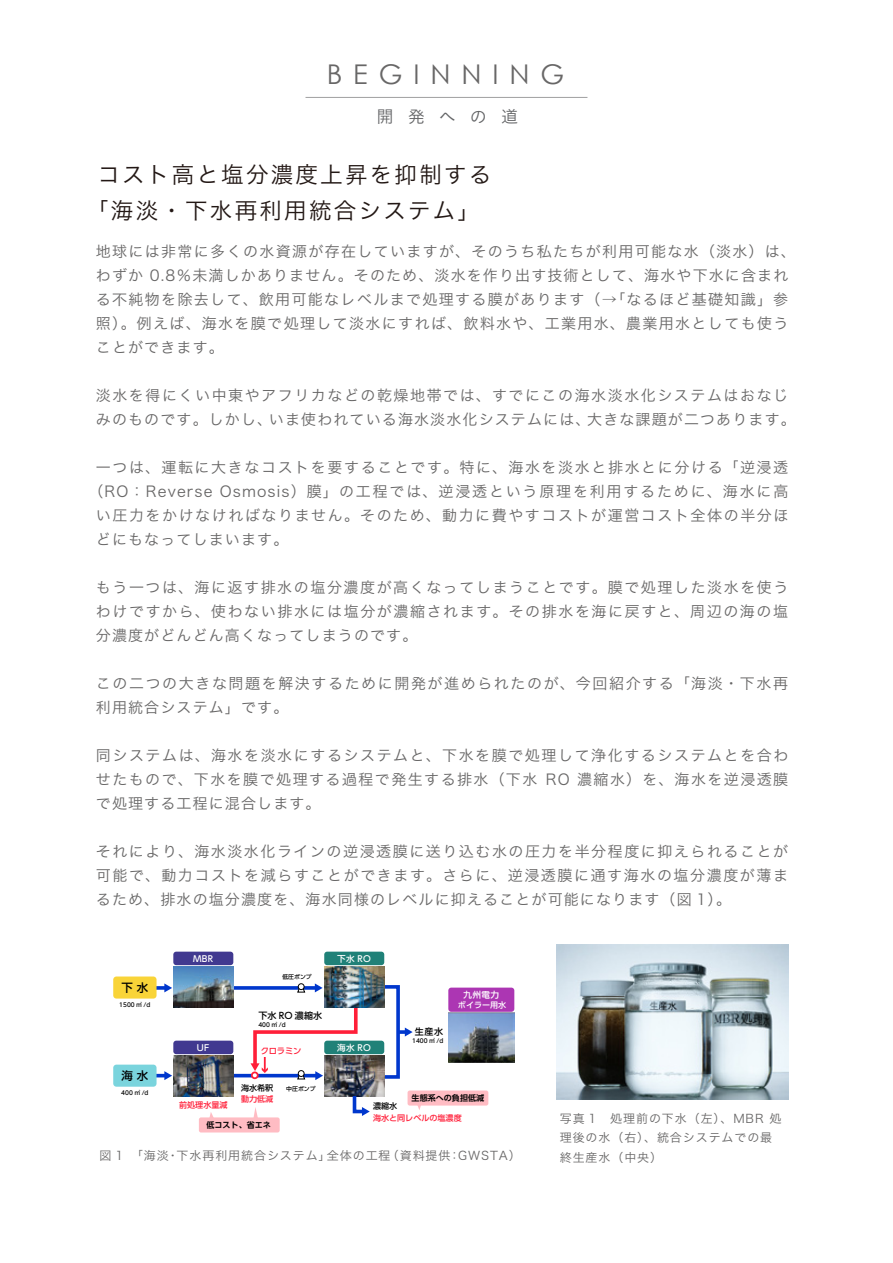
<style>
.page{position:relative;width:893px;height:1263px;background:#fff}
.page>*{position:absolute;margin:0;border:0;box-sizing:border-box;transform-origin:0 0}
.t1{font:27.15px "Century Gothic";letter-spacing:.4em;color:#686767}
.t2{font:22.5px/36px "Hira Kaku Pro W3";letter-spacing:.1em;color:#231815;text-align:center}
.t3{font:17.25px "Koburina Go Std W3";letter-spacing:.8em;color:#636466}
.t4{font:15px/24px "Hira Kaku Pro W3";letter-spacing:.09em;color:#686767}
.t5{font:15px "Hira Kaku Pro W3";letter-spacing:.12em;color:#686767}
.t6{font:12px/19.5px "Hira Kaku Pro W3";letter-spacing:.075em;color:#686767}
.t7{font:500 11.4px "UD Shin Go Pro";color:#000}
.t8{font:500 9px "UD Shin Go Pro";letter-spacing:.01em;color:#000}
.t9{font:500 8.55px "UD Shin Go Pro";letter-spacing:.05em;color:#fff}
.t10{font:500 8.25px "UD Shin Go Pro";letter-spacing:-.02em;color:#ff1f39}
.t11{font:500 8.1px "UD Shin Go Pro";color:#ff1f39}
.t12{font:700 8.1px "UD Shin Go Pro De";color:#000}
.t13{font:500 8.1px "UD Shin Go Pro";color:#000}
.t14{font:500 8.1px "UD Shin Go Pro";color:#fff}
.t15{font:500 5.85px "UD Shin Go Pro";color:#000}
</style>
<div class="page">
<hr style="left:305px;top:97px;width:282px;height:1px;background:#9f9fa0">
<img style="left:556px;top:945px;width:232px;height:154px">
<div style="left:199px;top:1117px;width:81px;height:16px;background:#ffbcc3;border-radius:2px"></div>
<svg style="left:209px;top:1112px;width:6px;height:6px"></svg>
<svg style="left:253px;top:1107px;width:5px;height:11px"></svg>
<div style="left:407px;top:1091px;width:81px;height:15px;background:#ffbcc3;border-radius:2px"></div>
<div style="left:448px;top:988px;width:66px;height:24px;background:#ac36b3;border-radius:3px"></div>
<svg style="left:233px;top:986px;width:17px;height:4px"></svg>
<svg style="left:156px;top:986px;width:8px;height:4px"></svg>
<svg style="left:164px;top:983px;width:8px;height:9px"></svg>
<div style="left:113px;top:977px;width:43px;height:22px;background:#f9d438;border-radius:3px"></div>
<div style="left:173px;top:952px;width:60px;height:13px;background:#413990;border-radius:3px"></div>
<div style="left:324px;top:952px;width:60px;height:13px;background:#208178;border-radius:3px"></div>
<hr style="left:146px;top:1074px;width:20px;height:3px;background:#0037cd">
<svg style="left:164px;top:1071px;width:8px;height:9px"></svg>
<hr style="left:234px;top:1074px;width:82px;height:3px;background:#0037cd">
<div style="left:113px;top:1065px;width:43px;height:22px;background:#7ad4dd;border-radius:3px"></div>
<img style="left:173px;top:967px;width:60px;height:40px">
<img style="left:448px;top:1013px;width:66px;height:50px">
<img style="left:324px;top:967px;width:60px;height:16px">
<div style="left:173px;top:1041px;width:60px;height:13px;background:#413990;border-radius:3px"></div>
<img style="left:324px;top:1081px;width:60px;height:15px">
<img style="left:173px;top:1056px;width:60px;height:40px">
<img style="left:250px;top:983px;width:162px;height:98px">
<div style="left:251px;top:1071px;width:7px;height:8px;border:2px solid #ff1f39;border-radius:50%"></div>
<svg style="left:351px;top:1092px;width:19px;height:24px"></svg>
<h1 class="t1" style="left:327px;top:55px;width:239px">BEGINNING</h1>
<p class="t3" style="left:376px;top:103px;width:143px">開発への道</p>
<h2 class="t2" style="left:86px;top:154px;width:407px">コスト高と塩分濃度上昇を抑制する「海淡・下水再利用統合システム」</h2>
<p class="t4" style="left:96px;top:239px;width:701px">地球には非常に多くの水資源が存在していますが、そのうち私たちが利用可能な水（淡水）は、わずか 0.8％未満しかありません。そのため、淡水を作り出す技術として、海水や下水に含まれる不純物を除去して、飲用可能なレベルまで処理する膜があります（→「なるほど基礎知識」参照）。例えば、海水を膜で処理して淡水にすれば、飲料水や、工業用水、農業用水としても使うことができます。</p>
<p class="t4" style="left:96px;top:383px;width:701px">淡水を得にくい中東やアフリカなどの乾燥地帯では、すでにこの海水淡水化システムはおなじみのものです。しかし、いま使われている海水淡水化システムには、大きな課題が二つあります。</p>
<p class="t4" style="left:96px;top:455px;width:693px">一つは、運転に大きなコストを要することです。特に、海水を淡水と排水とに分ける「逆浸透</p>
<p class="t5" style="left:88px;top:478px;width:701px">（RO：Reverse Osmosis）膜」の工程では、逆浸透という原理を利用するために、海水に高</p>
<p class="t4" style="left:96px;top:503px;width:694px">い圧力をかけなければなりません。そのため、動力に費やすコストが運営コスト全体の半分ほ</p>
<p class="t4" style="left:96px;top:527px;width:194px">どにもなってしまいます。</p>
<p class="t4" style="left:96px;top:575px;width:694px;text-align:justify">もう一つは、海に返す排水の塩分濃度が高くなってしまうことです。膜で処理した淡水を使うわけですから、使わない排水には塩分が濃縮されます。その排水を海に戻すと、周辺の海の塩分濃度がどんどん高くなってしまうのです。</p>
<p class="t4" style="left:96px;top:671px;width:693px">この二つの大きな問題を解決するために開発が進められたのが、今回紹介する「海淡・下水再利用統合システム」です。</p>
<p class="t4" style="left:96px;top:743px;width:694px;text-align:justify">同システムは、海水を淡水にするシステムと、下水を膜で処理して浄化するシステムとを合わせたもので、下水を膜で処理する過程で発生する排水（下水 RO 濃縮水）を、海水を逆浸透膜で処理する工程に混合します。</p>
<p class="t4" style="left:96px;top:839px;width:693px;text-align:justify">それにより、海水淡水化ラインの逆浸透膜に送り込む水の圧力を半分程度に抑えられることが可能で、動力コストを減らすことができます。さらに、逆浸透膜に通す海水の塩分濃度が薄まるため、排水の塩分濃度を、海水同様のレベルに抑えることが可能になります（図 1）。</p>
<p class="t9" style="left:193px;top:952px;width:22px">MBR</p>
<p class="t9" style="left:337px;top:952px;width:35px">下水 RO</p>
<p class="t7" style="left:121px;top:978px;width:28px">下 水</p>
<p class="t15" style="left:119px;top:1001px;width:33px">1500 ㎥ /d</p>
<p class="t7" style="left:121px;top:1067px;width:28px">海 水</p>
<p class="t15" style="left:121px;top:1088px;width:29px">400 ㎥ /d</p>
<p class="t15" style="left:282px;top:972px;width:31px">低圧ポンプ</p>
<p class="t8" style="left:258px;top:1008px;width:65px">下水 RO 濃縮水</p>
<p class="t15" style="left:258px;top:1020px;width:29px">400 ㎥ /d</p>
<p class="t9" style="left:197px;top:1041px;width:14px">UF</p>
<p class="t10" style="left:261px;top:1044px;width:42px">クロラミン</p>
<p class="t9" style="left:337px;top:1041px;width:35px">海水 RO</p>
<p class="t8" style="left:415px;top:1024px;width:30px">生産水</p>
<p class="t15" style="left:412px;top:1036px;width:33px">1400 ㎥ /d</p>
<p class="t9" style="left:463px;top:988px;width:37px">九州電力</p>
<p class="t14" style="left:458px;top:998px;width:50px">ボイラー用水</p>
<p class="t13" style="left:241px;top:1081px;width:34px">海水希釈</p>
<p class="t11" style="left:241px;top:1093px;width:34px">動力低減</p>
<p class="t15" style="left:286px;top:1084px;width:31px">中圧ポンプ</p>
<p class="t12" style="left:411px;top:1091px;width:74px">生態系への負担低減</p>
<p class="t11" style="left:179px;top:1098px;width:50px">前処理水量減</p>
<p class="t13" style="left:373px;top:1100px;width:26px">濃縮水</p>
<p class="t11" style="left:373px;top:1111px;width:90px">海水と同レベルの塩濃度</p>
<p class="t12" style="left:206px;top:1118px;width:66px">低コスト、省エネ</p>
<p class="t6" style="left:99px;top:1145px;width:423px">図 1　「海淡・下水再利用統合システム」全体の工程（資料提供：GWSTA）</p>
<p class="t6" style="left:559px;top:1108px;width:223px">写真 1　処理前の下水（左）、MBR 処理後の水（右）、統合システムでの最終生産水（中央）</p>
</div>
